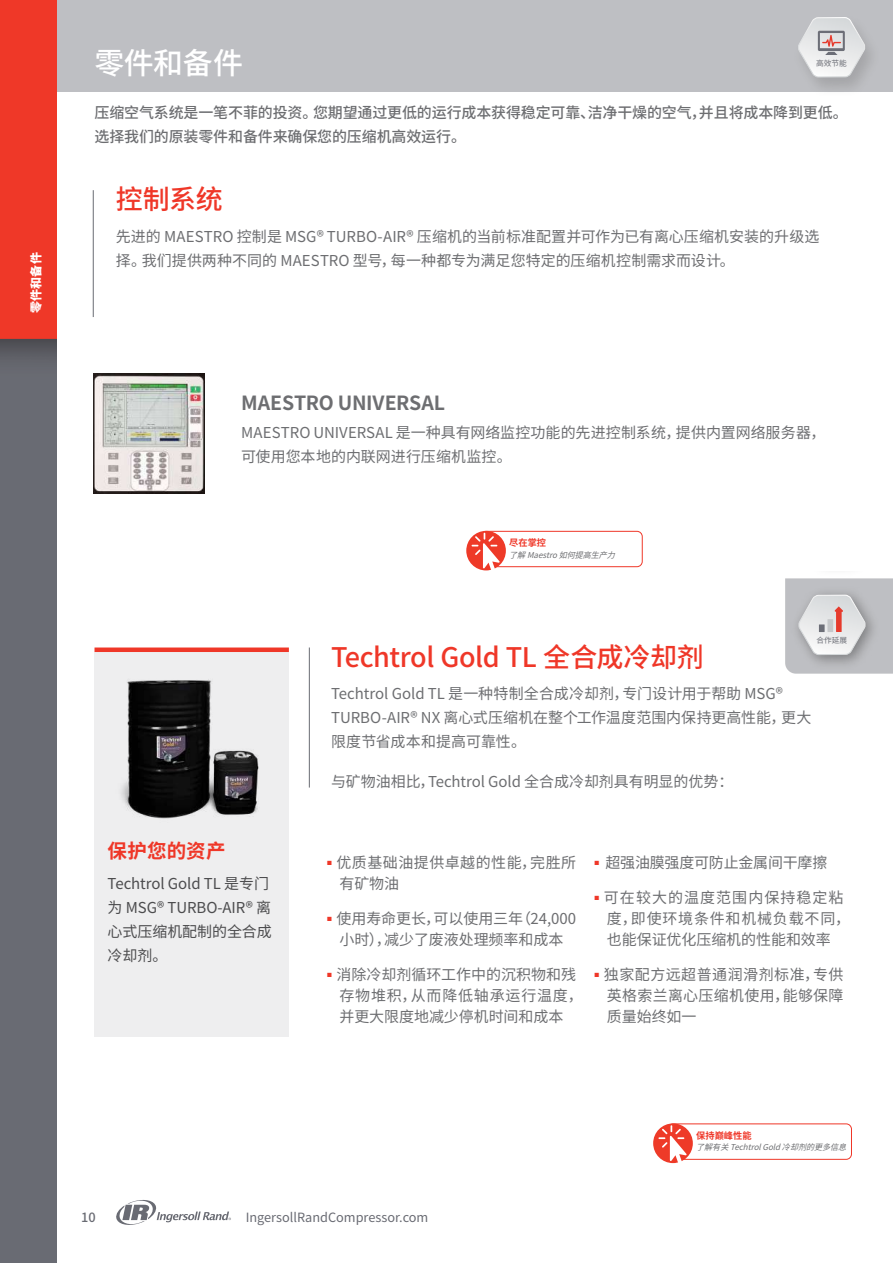
<style>
.page{position:relative;width:893px;height:1263px;background:#fff}
.page>*{position:absolute;margin:0;border:0;box-sizing:border-box;transform-origin:0 0}
.t1{font:500 30px "Noto Sans CJ Ksc";letter-spacing:-.02em;color:#fff}
.t2{font:500 27px "Noto Sans CJ Ksc";letter-spacing:-.015em;color:#ef3728}
.t3{font:700 19.5px "Noto Sans CJ Ksc";letter-spacing:-.01em;color:#6d6e71}
.t4{font:700 19.5px "Noto Sans CJ Ksc";letter-spacing:.01em;color:#ef3728}
.t5{font:15px/21px "Noto Sans CJ Ksc";color:#6d6e71}
.t6{font:500 15px/24px "Noto Sans CJ Ksc";letter-spacing:-.01em;color:#6d6e71}
.t7{font:15px/24px "Noto Sans CJ Ksc";letter-spacing:-.005em;color:#4c4c4e}
.t8{font:15px/21px "Noto Sans CJ Ksc";letter-spacing:.05em;color:#6d6e71}
.t9{font:15px/21px "Noto Sans CJ Ksc";letter-spacing:.03em;color:#6d6e71}
.t10{font:12.75px "Noto Sans CJ Ksc";color:#696b73}
.t11{font:500 12.75px "Noto Sans CJ Ksc";color:#696b73}
.t12{font:900 12px "Noto Sans CJ Ksc";letter-spacing:.02em;color:#fff}
.t13{font:700 9.3px "Noto Sans CJ Ksc";color:#ef3728}
.t14{font:italic 8.1px "Noto Sans CJ Ksc";color:#6d6e71}
.t15{font:7.65px "Noto Sans Hans";color:#6a6c74}
</style>
<div class="page">
<div style="left:56px;top:0;width:837px;height:92px;background:#bebfc3"></div>
<svg style="left:116px;top:1199px;width:115px;height:26px"></svg>
<img style="left:0;top:0;width:56px;height:1263px">
<hr style="left:309px;top:647px;width:1px;height:140px;background:#696b73">
<div style="left:94px;top:652px;width:195px;height:385px;background:#eeeeef"></div>
<div style="left:94px;top:647px;width:195px;height:5px;background:#ef3728"></div>
<img style="left:93px;top:373px;width:111px;height:121px">
<hr style="left:93px;top:190px;width:1px;height:127px;background:#696b73">
<img style="left:792px;top:9px;width:89px;height:83px">
<svg style="left:797px;top:17px;width:69px;height:61px"></svg>
<svg style="left:785px;top:578px;width:108px;height:96px;background:#c6c5c8"></svg>
<img style="left:109px;top:667px;width:164px;height:164px">
<div style="left:481px;top:531px;width:162px;height:36px;border:1px solid #ef3728;border-radius:5px"></div>
<div style="left:466px;top:531px;width:40px;height:39px;background:#ee3a28;border-radius:50%"></div>
<svg style="left:472px;top:533px;width:28px;height:37px"></svg>
<div style="left:667px;top:1123px;width:185px;height:37px;border:1px solid #ef3728;border-radius:5px"></div>
<svg style="left:653px;top:1123px;width:40px;height:40px"></svg>
<svg style="left:658px;top:1125px;width:29px;height:38px"></svg>
<p class="t12" style="left:29px;top:313px;width:62px;rotate:-90deg">零件和备件</p>
<h1 class="t1" style="left:94px;top:46px;width:150px">零件和备件</h1>
<p class="t6" style="left:94px;top:101px;width:755px">压缩空气系统是一笔不菲的投资。您期望通过更低的运行成本获得稳定可靠、洁净干燥的空气，并且将成本降到更低。选择我们的原装零件和备件来确保您的压缩机高效运行。</p>
<p class="t15" style="left:816px;top:59px;width:32px">高效节能</p>
<h2 class="t2" style="left:116px;top:184px;width:109px">控制系统</h2>
<p class="t5" style="left:116px;top:225px;width:705px;line-height:24px">先进的 MAESTRO 控制是 MSG® TURBO-AIR® 压缩机的当前标准配置并可作为已有离心压缩机安装的升级选择。我们提供两种不同的 MAESTRO 型号，每一种都专为满足您特定的压缩机控制需求而设计。</p>
<h3 class="t3" style="left:241px;top:392px;width:205px">MAESTRO UNIVERSAL</h3>
<p class="t5" style="left:241px;top:421px;width:586px;line-height:24px">MAESTRO UNIVERSAL 是一种具有网络监控功能的先进控制系统，提供内置网络服务器，可使用您本地的内联网进行压缩机监控。</p>
<p class="t13" style="left:509px;top:537px;width:38px">尽在掌控</p>
<p class="t14" style="left:509px;top:550px;width:113px">了解Maestro如何提高生产力</p>
<h3 class="t4" style="left:108px;top:840px;width:119px">保护您的资产</h3>
<p class="t7" style="left:108px;top:871px;width:166px">Techtrol Gold TL 是专门为 MSG® TURBO-AIR® 离心式压缩机配制的全合成冷却剂。</p>
<p class="t15" style="left:816px;top:636px;width:32px">合作延展</p>
<h2 class="t2" style="left:331px;top:641px;width:374px">Techtrol Gold TL 全合成冷却剂</h2>
<p class="t5" style="left:331px;top:682px;width:482px;line-height:24px">Techtrol Gold TL 是一种特制全合成冷却剂，专门设计用于帮助 MSG®<br>TURBO-AIR® NX 离心式压缩机在整个工作温度范围内保持更高性能，更大限度节省成本和提高可靠性。</p>
<p class="t5" style="left:331px;top:771px;width:404px">与矿物油相比，Techtrol Gold 全合成冷却剂具有明显的优势：</p>
<p class="t9" style="left:339px;top:853px;width:238px;text-indent:-13px"><sup>■</sup> 优质基础油提供卓越的性能，完胜所有矿物油</p>
<p class="t5" style="left:327px;top:908px;width:251px;text-align:center"><sup>■</sup> 使用寿命更长，可以使用三年（24,000小时），减少了废液处理频率和成本</p>
<p class="t5" style="left:339px;top:964px;width:245px;text-indent:-13px"><sup>■</sup> 消除冷却剂循环工作中的沉积物和残存物堆积，从而降低轴承运行温度，并更大限度地减少停机时间和成本</p>
<p class="t5" style="left:594px;top:853px;width:235px"><sup>■</sup> 超强油膜强度可防止金属间干摩擦</p>
<p class="t8" style="left:607px;top:887px;width:245px;text-indent:-13px"><sup>■</sup> 可在较大的温度范围内保持稳定粘度，即使环境条件和机械负载不同，也能保证优化压缩机的性能和效率</p>
<p class="t5" style="left:607px;top:964px;width:238px;text-align:justify;text-indent:-13px"><sup>■</sup> 独家配方远超普通润滑剂标准，专供英格索兰离心压缩机使用，能够保障质量始终如一</p>
<p class="t11" style="left:81px;top:1210px;width:16px">10</p>
<p class="t10" style="left:246px;top:1210px;width:184px">IngersollRandCompressor.com</p>
<p class="t13" style="left:696px;top:1130px;width:57px">保持巅峰性能</p>
<p class="t14" style="left:696px;top:1143px;width:157px">了解有关TechtrolGold冷却剂的更多信息</p>
</div>
